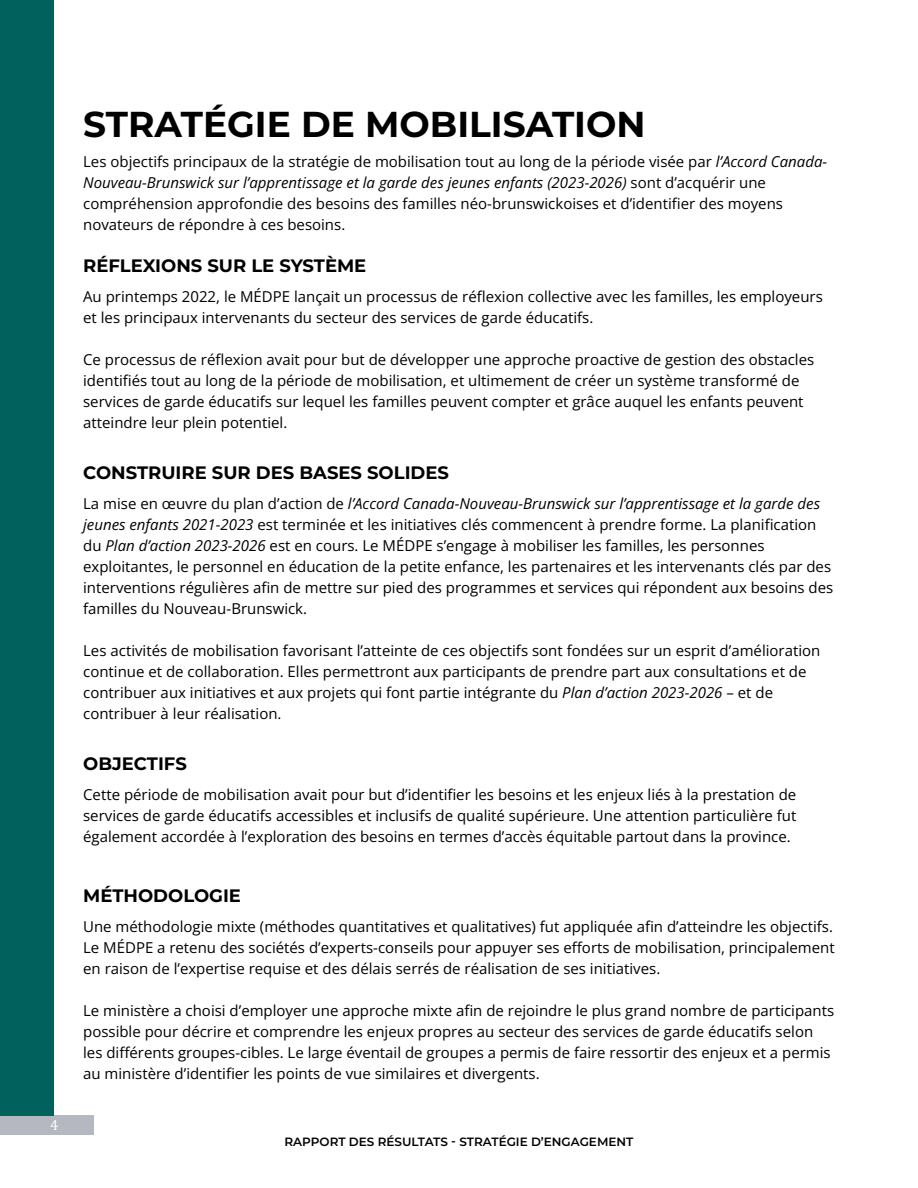
<style>
.page{position:relative;width:918px;height:1188px;background:#fff}
.page>*{position:absolute;margin:0;border:0;box-sizing:border-box;transform-origin:0 0}
.t1{font:700 36px "Montserrat";color:#000}
.t2{font:700 18px "Montserrat";color:#000}
.t3{font:15px/21px "Open Sans";color:#000}
.t4{font:15px "Cambria";color:#fff}
.t5{font:600 12px "Montserrat";color:#000}
.s1{font-style:italic}
</style>
<div class="page">
<div style="left:0;top:1115px;width:94px;height:20px;background:#b5b8c0"></div>
<div style="left:0;top:0;width:54px;height:1115px;background:#00615d"></div>
<p class="t4" style="left:50px;top:1116px;width:10px">4</p>
<h1 class="t1" style="left:83px;top:98px;width:564px">STRATÉGIE DE MOBILISATION</h1>
<p class="t3" style="left:83px;top:150px;width:746px">Les objectifs principaux de la stratégie de mobilisation tout au long de la période visée par <span class="s1">l’Accord Canada-Nouveau-Brunswick sur l’apprentissage et la garde des jeunes enfants (2023-2026)</span> sont d’acquérir une compréhension approfondie des besoins des familles néo-brunswickoises et d’identifier des moyens novateurs de répondre à ces besoins.</p>
<p class="t2" style="left:83px;top:252px;width:285px">RÉFLEXIONS SUR LE SYSTÈME</p>
<p class="t3" style="left:83px;top:285px;width:741px">Au printemps 2022, le MÉDPE lançait un processus de réflexion collective avec les familles, les employeurs et les principaux intervenants du secteur des services de garde éducatifs.</p>
<p class="t3" style="left:83px;top:348px;width:733px">Ce processus de réflexion avait pour but de développer une approche proactive de gestion des obstacles identifiés tout au long de la période de mobilisation, et ultimement de créer un système transformé de services de garde éducatifs sur lequel les familles peuvent compter et grâce auquel les enfants peuvent atteindre leur plein potentiel.</p>
<p class="t2" style="left:83px;top:459px;width:367px">CONSTRUIRE SUR DES BASES SOLIDES</p>
<p class="t3" style="left:83px;top:492px;width:752px">La mise en œuvre du plan d’action de <span class="s1">l’Accord Canada-Nouveau-Brunswick sur l’apprentissage et la garde des jeunes enfants 2021-2023</span> est terminée et les initiatives clés commencent à prendre forme. La planification du <span class="s1">Plan d’action 2023-2026</span> est en cours. Le MÉDPE s’engage à mobiliser les familles, les personnes exploitantes, le personnel en éducation de la petite enfance, les partenaires et les intervenants clés par des interventions régulières afin de mettre sur pied des programmes et services qui répondent aux besoins des familles du Nouveau-Brunswick.</p>
<p class="t3" style="left:83px;top:639px;width:739px">Les activités de mobilisation favorisant l’atteinte de ces objectifs sont fondées sur un esprit d’amélioration continue et de collaboration. Elles permettront aux participants de prendre part aux consultations et de contribuer aux initiatives et aux projets qui font partie intégrante du <span class="s1">Plan d’action 2023-2026</span> – et de contribuer à leur réalisation.</p>
<p class="t2" style="left:83px;top:750px;width:105px">OBJECTIFS</p>
<p class="t3" style="left:83px;top:783px;width:715px;text-align:justify">Cette période de mobilisation avait pour but d’identifier les besoins et les enjeux liés à la prestation de services de garde éducatifs accessibles et inclusifs de qualité supérieure. Une attention particulière fut également accordée à l’exploration des besoins en termes d’accès équitable partout dans la province.</p>
<p class="t2" style="left:83px;top:882px;width:159px">MÉTHODOLOGIE</p>
<p class="t3" style="left:83px;top:915px;width:753px">Une méthodologie mixte (méthodes quantitatives et qualitatives) fut appliquée afin d’atteindre les objectifs.<br>Le MÉDPE a retenu des sociétés d’experts-conseils pour appuyer ses efforts de mobilisation, principalement en raison de l’expertise requise et des délais serrés de réalisation de ses initiatives.</p>
<p class="t3" style="left:83px;top:999px;width:753px">Le ministère a choisi d’employer une approche mixte afin de rejoindre le plus grand nombre de participants possible pour décrire et comprendre les enjeux propres au secteur des services de garde éducatifs selon les différents groupes-cibles. Le large éventail de groupes a permis de faire ressortir des enjeux et a permis au ministère d’identifier les points de vue similaires et divergents.</p>
<p class="t5" style="left:285px;top:1133px;width:350px">RAPPORT DES RÉSULTATS - STRATÉGIE D’ENGAGEMENT</p>
</div>
